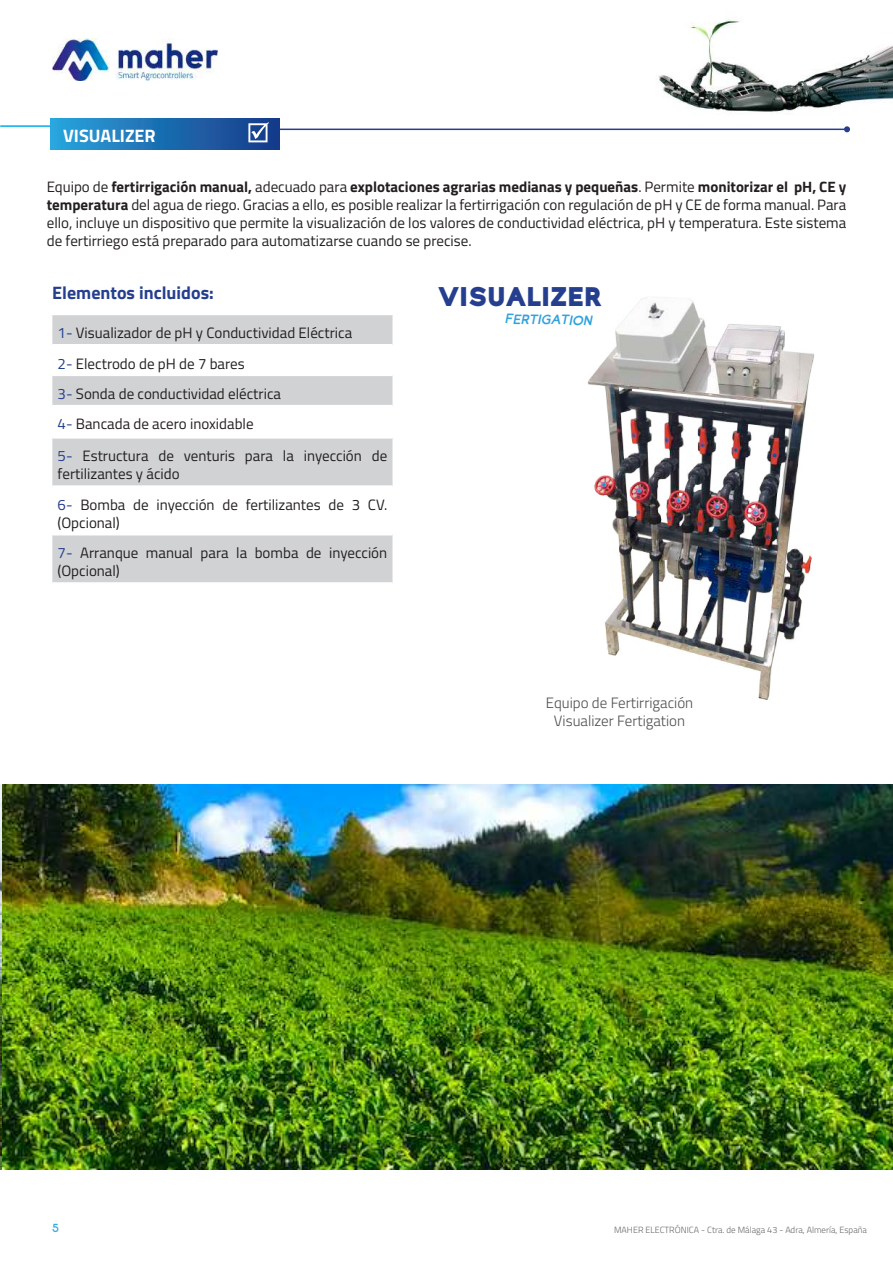
<style>
.page{position:relative;width:893px;height:1263px;background:#fff}
.page>*{position:absolute;margin:0;border:0;box-sizing:border-box;transform-origin:0 0}
.t1{font:27px "VVE Giallo Heavy";color:#253f8e}
.t2{font:700 18px "Titillium Web";color:#253f8e}
.t3{font:700 18px "Titillium Web";color:#fff}
.t4{font:15px/18px "Titillium Web";color:#231f20}
.t5{font:300 15px/18px "Titillium Web";color:#4b4c4d;text-align:center}
.t6{font:italic 13.5px "VVE Giallo Bold";color:#30a3dc}
.t7{font:12px "VVE Giallo Medium";color:#36a9e1}
.t8{font:300 9px "Titillium Web";color:#67676a}
.s1{font-weight:700}
.s2{color:#253f8e}
</style>
<div class="page">
<img style="left:659px;top:19px;width:233px;height:94px">
<img style="left:52px;top:39px;width:165px;height:42px">
<svg style="left:52px;top:315px;width:341px;height:267px;fill:#d1d2d4"></svg>
<hr style="left:52px;top:344px;width:341px;height:2px;background:#fff">
<hr style="left:52px;top:374px;width:341px;height:2px;background:#fff">
<hr style="left:52px;top:405px;width:341px;height:1px;background:#fff">
<hr style="left:52px;top:437px;width:341px;height:2px;background:#fff">
<hr style="left:52px;top:485px;width:341px;height:2px;background:#fff">
<hr style="left:52px;top:534px;width:341px;height:1px;background:#fff">
<hr style="left:0;top:125px;width:64px;height:2px;background:#00aeef">
<hr style="left:242px;top:129px;width:605px;height:1px;background:#253f8e">
<svg style="left:844px;top:126px;width:6px;height:6px"></svg>
<div style="left:50px;top:119px;width:230px;height:31px;background:linear-gradient(to right,#29a4dc,#153887)"></div>
<svg style="left:248px;top:122px;width:21px;height:20px"></svg>
<img style="left:0;top:785px;width:893px;height:384px">
<img style="left:588px;top:297px;width:227px;height:403px">
<p class="t3" style="left:63px;top:122px;width:94px">VISUALIZER</p>
<p class="t4" style="left:47px;top:177px;width:801px;text-align:justify">Equipo de <span class="s1">fertirrigación manual,</span> adecuado para <span class="s1">explotaciones agrarias medianas y pequeñas</span>. Permite <span class="s1">monitorizar el pH, CE y temperatura</span> del agua de riego. Gracias a ello, es posible realizar la fertirrigación con regulación de pH y CE de forma manual. Para ello, incluye un dispositivo que permite la visualización de los valores de conductividad eléctrica, pH y temperatura. Este sistema de fertirriego está preparado para automatizarse cuando se precise.</p>
<h1 class="t1" style="left:438px;top:274px;width:166px">VISUALIZER</h1>
<p class="t6" style="left:505px;top:309px;width:89px;rotate:1deg">FERTIGATION</p>
<p class="t2" style="left:52px;top:278px;width:163px">Elementos incluidos:</p>
<p class="t4" style="left:58px;top:317px;width:296px;line-height:30.5px"><span class="s2">1-</span> Visualizador de pH y Conductividad Eléctrica <span class="s2">2-</span> Electrodo de pH de 7 bares<br><span class="s2">3-</span> Sonda de conductividad eléctrica<br><span class="s2">4-</span> Bancada de acero inoxidable</p>
<p class="t4" style="left:58px;top:446px;width:331px"><span class="s2">5-</span> Estructura de venturis para la inyección de fertilizantes y ácido</p>
<p class="t4" style="left:58px;top:495px;width:331px"><span class="s2">6-</span> Bomba de inyección de fertilizantes de 3 CV. (Opcional)</p>
<p class="t4" style="left:58px;top:543px;width:331px"><span class="s2">7-</span> Arranque manual para la bomba de inyección (Opcional)</p>
<p class="t5" style="left:546px;top:693px;width:149px">Equipo de Fertirrigación<br>Visualizer Fertigation</p>
<p class="t7" style="left:52px;top:1219px;width:8px">5</p>
<p class="t8" style="left:614px;top:1223px;width:255px">MAHER ELECTRÓNICA - Ctra. de Málaga 43 - Adra, Almería, España</p>
</div>
